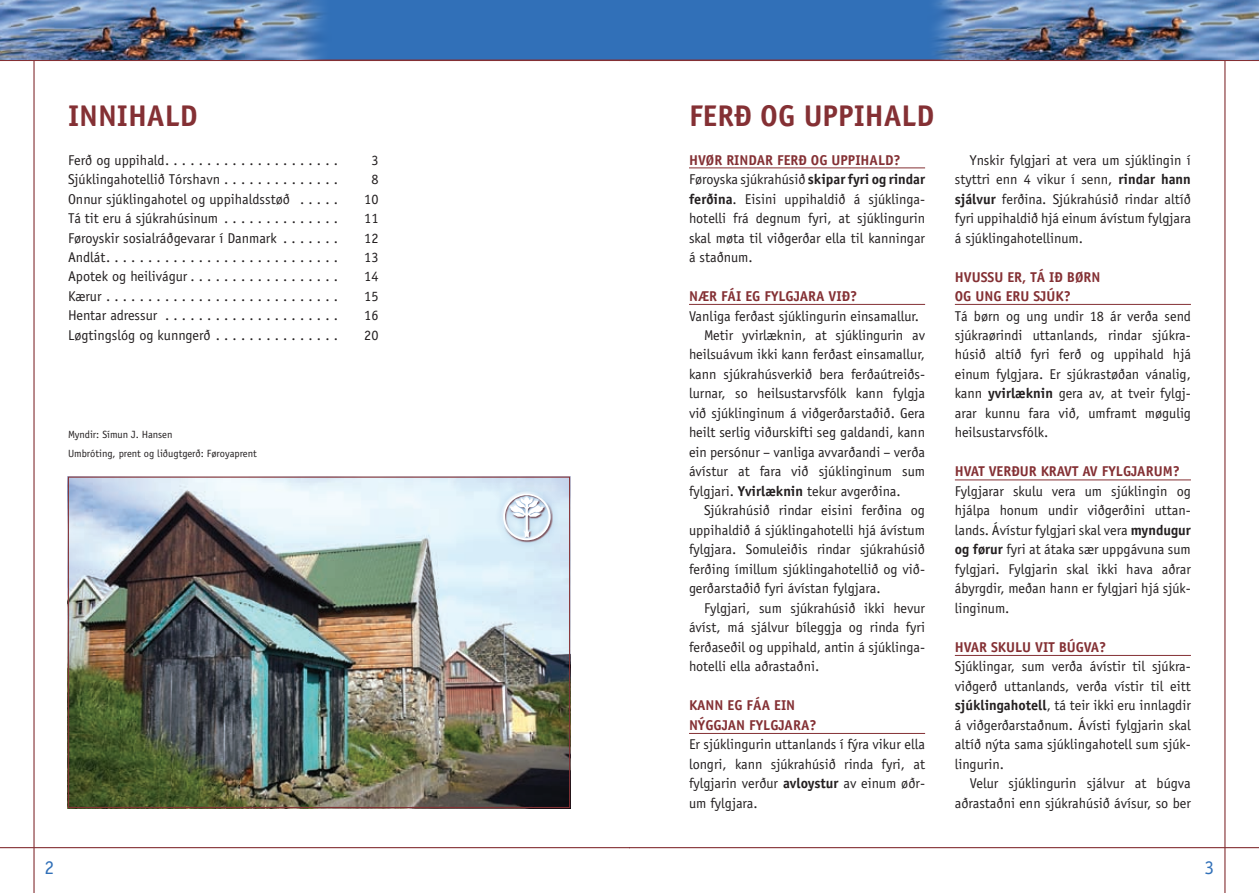
<style>
.page{position:relative;width:1259px;height:893px;background:#fff}
.page>*{position:absolute;margin:0;border:0;box-sizing:border-box;transform-origin:0 0}
.t1{font:700 30px "Officina Sans";color:#843034}
.t2{font:19.5px "Officina Sans";color:#3170b8}
.t3{font:14.25px/19.5px "Officina Sans";color:#231f20;text-align:justify}
.t4{font:700 14.25px/19.5px "Officina Sans";color:#843034}
.t5{font:10.5px/19.5px "Officina Sans";color:#231f20}
.s1{font-weight:700;color:#843034}
.s2{font-weight:700}
</style>
<div class="page">
<hr style="left:33px;top:0;width:2px;height:893px;background:#843034">
<hr style="left:0;top:847px;width:629px;height:1px;background:#843034">
<hr style="left:1224px;top:0;width:1px;height:893px;background:#843034">
<svg style="left:0;top:0;width:1259px;height:62px;background:#4976af"></svg>
<img style="left:925px;top:0;width:334px;height:60px">
<hr style="left:629px;top:847px;width:630px;height:1px;background:#843034">
<hr style="left:689px;top:168px;width:236px;height:1px;background:#843034">
<hr style="left:689px;top:304px;width:236px;height:1px;background:#843034">
<hr style="left:689px;top:733px;width:236px;height:1px;background:#843034">
<hr style="left:955px;top:304px;width:236px;height:1px;background:#843034">
<hr style="left:955px;top:480px;width:236px;height:1px;background:#843034">
<hr style="left:955px;top:655px;width:236px;height:1px;background:#843034">
<img style="left:70px;top:479px;width:498px;height:327px">
<div style="left:494px;top:484px;width:65px;height:65px;background:#d5e9f7"></div>
<div style="left:501px;top:492px;width:49px;height:47px;background:#daeefa"></div>
<div style="left:502px;top:494px;width:51px;height:49px;background:#843034;opacity:.75"></div>
<svg style="left:503px;top:493px;width:47px;height:47px"></svg>
<h1 class="t1" style="left:68px;top:97px;width:16px">INNI</h1>
<h1 class="t1" style="left:128px;top:97px;width:71px">HALD</h1>
<p class="t3" style="left:68px;top:150px;width:271px">Ferð og uppihald . . . . . . . . . . . . . . . . . . . . .</p>
<p class="t3" style="left:371px;top:150px;width:9px">3</p>
<p class="t3" style="left:68px;top:169px;width:271px">Sjúklingahotellið Tórshavn . . . . . . . . . . . . . .</p>
<p class="t3" style="left:371px;top:169px;width:9px">8</p>
<p class="t3" style="left:68px;top:189px;width:271px">Onnur sjúklingahotel og uppihaldsstøð . . . . .</p>
<p class="t3" style="left:364px;top:189px;width:16px">10</p>
<p class="t3" style="left:68px;top:208px;width:271px">Tá tit eru á sjúkrahúsinum . . . . . . . . . . . . . .</p>
<p class="t3" style="left:364px;top:208px;width:16px">11</p>
<p class="t3" style="left:68px;top:228px;width:271px">Føroyskir sosialráðgevarar í Danmark . . . . . . .</p>
<p class="t3" style="left:364px;top:228px;width:16px">12</p>
<p class="t3" style="left:68px;top:247px;width:271px">Andlát . . . . . . . . . . . . . . . . . . . . . . . . . . . .</p>
<p class="t3" style="left:364px;top:247px;width:16px">13</p>
<p class="t3" style="left:68px;top:267px;width:271px">Apotek og heilivágur . . . . . . . . . . . . . . . . . .</p>
<p class="t3" style="left:364px;top:267px;width:16px">14</p>
<p class="t3" style="left:68px;top:286px;width:271px">Kærur . . . . . . . . . . . . . . . . . . . . . . . . . . . .</p>
<p class="t3" style="left:364px;top:286px;width:16px">15</p>
<p class="t3" style="left:68px;top:306px;width:271px">Hentar adressur . . . . . . . . . . . . . . . . . . . . .</p>
<p class="t3" style="left:364px;top:306px;width:16px">16</p>
<p class="t3" style="left:68px;top:325px;width:271px">Løgtingslóg og kunngerð . . . . . . . . . . . . . . .</p>
<p class="t3" style="left:364px;top:325px;width:16px">20</p>
<p class="t5" style="left:68px;top:424px;width:190px">Myndir: Símun J. Hansen<br>Umbróting, prent og liðugtgerð: Føroyaprent</p>
<h1 class="t1" style="left:689px;top:97px;width:194px">FERÐ OG UPPIHALD</h1>
<p class="t4" style="left:689px;top:150px;width:181px">HVØR RINDAR FERÐ OG UPPIHALD</p>
<p class="t3" style="left:689px;top:150px;width:238px;text-align:left;text-indent:205px"><span class="s1">?<br></span>Føroyska sjúkrahúsið <span class="s2">SKIPAR FYRI OG RINDAR<br>FERÐINA</span>. Eisini uppihaldið á sjúklinga&shy;hotelli frá degnum fyri, at sjúklingurin skal møta til viðgerðar ella til kanningar á staðnum.</p>
<p class="t4" style="left:689px;top:286px;width:170px">NÆR FÁI EG FYLGJARA VIÐ?</p>
<p class="t3" style="left:689px;top:306px;width:229px">Vanliga ferðast sjúklingurin einsamallur.</p>
<p class="t3" style="left:704px;top:325px;width:222px">Metir yvirlæknin, at sjúklingurin av</p>
<p class="t3" style="left:689px;top:345px;width:237px">heilsuávum ikki kann ferðast einsamallur,</p>
<p class="t3" style="left:689px;top:364px;width:237px">kann sjúkrahúsverkið bera ferðaútreiðs-</p>
<p class="t3" style="left:689px;top:384px;width:237px">lurnar, so heilsustarvsfólk kann fylgja</p>
<p class="t3" style="left:689px;top:403px;width:237px">við sjúklinginum á viðgerðarstaðið. Gera</p>
<p class="t3" style="left:689px;top:423px;width:237px">heilt serlig viðurskifti seg galdandi, kann</p>
<p class="t3" style="left:689px;top:442px;width:237px">ein persónur – vanliga avvarðandi – verða</p>
<p class="t3" style="left:689px;top:462px;width:237px">ávístur at fara við sjúklinginum sum</p>
<p class="t3" style="left:689px;top:481px;width:211px">fylgjari. <span class="s2">YVIRLÆKNIN</span> tekur avgerðina.</p>
<p class="t3" style="left:704px;top:501px;width:222px">Sjúkrahúsið rindar eisini ferðina og</p>
<p class="t3" style="left:689px;top:520px;width:237px">uppihaldið á sjúklingahotelli hjá ávístum</p>
<p class="t3" style="left:689px;top:540px;width:237px">fylgjara. Somuleiðis rindar sjúkrahúsið</p>
<p class="t3" style="left:689px;top:559px;width:237px">ferðing ímillum sjúklingahotellið og við-</p>
<p class="t3" style="left:689px;top:579px;width:191px">gerðarstaðið fyri ávístan fylgjara.</p>
<p class="t3" style="left:704px;top:598px;width:222px">Fylgjari, sum sjúkrahúsið ikki hevur</p>
<p class="t3" style="left:689px;top:618px;width:237px">ávíst, má sjálvur bíleggja og rinda fyri</p>
<p class="t3" style="left:689px;top:637px;width:238px">ferðaseðil og uppihald, antin á sjúklinga-</p>
<p class="t3" style="left:689px;top:657px;width:129px">hotelli ella aðrastaðni.</p>
<p class="t4" style="left:689px;top:696px;width:129px">KANN EG FÁA EIN<br>NÝGGJAN FYLGJARA?</p>
<p class="t3" style="left:689px;top:735px;width:237px">Er sjúklingurin uttanlands í fýra vikur ella longri, kann sjúkrahúsið rinda fyri, at fylgjarin verður <span class="s2">AVLOYSTUR</span> av einum øðr&shy;um fylgjara.</p>
<p class="t3" style="left:955px;top:150px;width:237px;text-indent:15px">Ynskir fylgjari at vera um sjúklingin í styttri enn 4 vikur í senn, <span class="s2">RINDAR HANN SJÁLVUR</span> ferðina. Sjúkrahúsið rindar altíð fyri uppihaldið hjá einum ávístum fylgjara á sjúklingahotellinum.</p>
<p class="t4" style="left:955px;top:267px;width:147px">HVUSSU ER, TÁ IÐ BØRN<br>OG UNG ERU SJÚK?</p>
<p class="t3" style="left:955px;top:306px;width:237px">Tá børn og ung undir 18 ár verða send sjúkraørindi uttanlands, rindar sjúkra&shy;húsið altíð fyri ferð og uppihald hjá einum fylgjara. Er sjúkrastøðan vánalig, kann <span class="s2">YVIRLÆKNIN</span> gera av, at tveir fylgj&shy;arar kunnu fara við, umframt møgulig heilsustarvsfólk.</p>
<p class="t4" style="left:955px;top:462px;width:226px">HVAT VERÐUR KRAVT AV FYLGJARUM?</p>
<p class="t3" style="left:955px;top:481px;width:238px">Fylgjarar skulu vera um sjúklingin og hjálpa honum undir viðgerðini uttan&shy;lands. Ávístur fylgjari skal vera <span class="s2">MYNDUGUR OG FØRUR</span> fyri at átaka sær uppgávuna sum fylgjari. Fylgjarin skal ikki hava aðrar ábyrgdir, meðan hann er fylgjari hjá sjúk&shy;linginum.</p>
<p class="t4" style="left:955px;top:637px;width:153px">HVAR SKULU VIT BÚGVA?</p>
<p class="t3" style="left:955px;top:657px;width:237px">Sjúklingar, sum verða ávístir til sjúkra&shy;viðgerð uttanlands, verða vístir til eitt <span class="s2">SJÚKLINGAHOTELL</span>, tá teir ikki eru innlagdir á viðgerðarstaðnum. Ávísti fylgjarin skal altíð nýta sama sjúklingahotell sum sjúk&shy;lingurin.</p>
<p class="t3" style="left:955px;top:774px;width:237px;text-align:right">Velur sjúklingurin sjálvur at búgva aðrastaðni enn sjúkrahúsið ávísur, so ber</p>
<h2 class="t2" style="left:45px;top:856px;width:11px">2</h2>
<h2 class="t2" style="left:1204px;top:856px;width:11px">3</h2>
</div>
